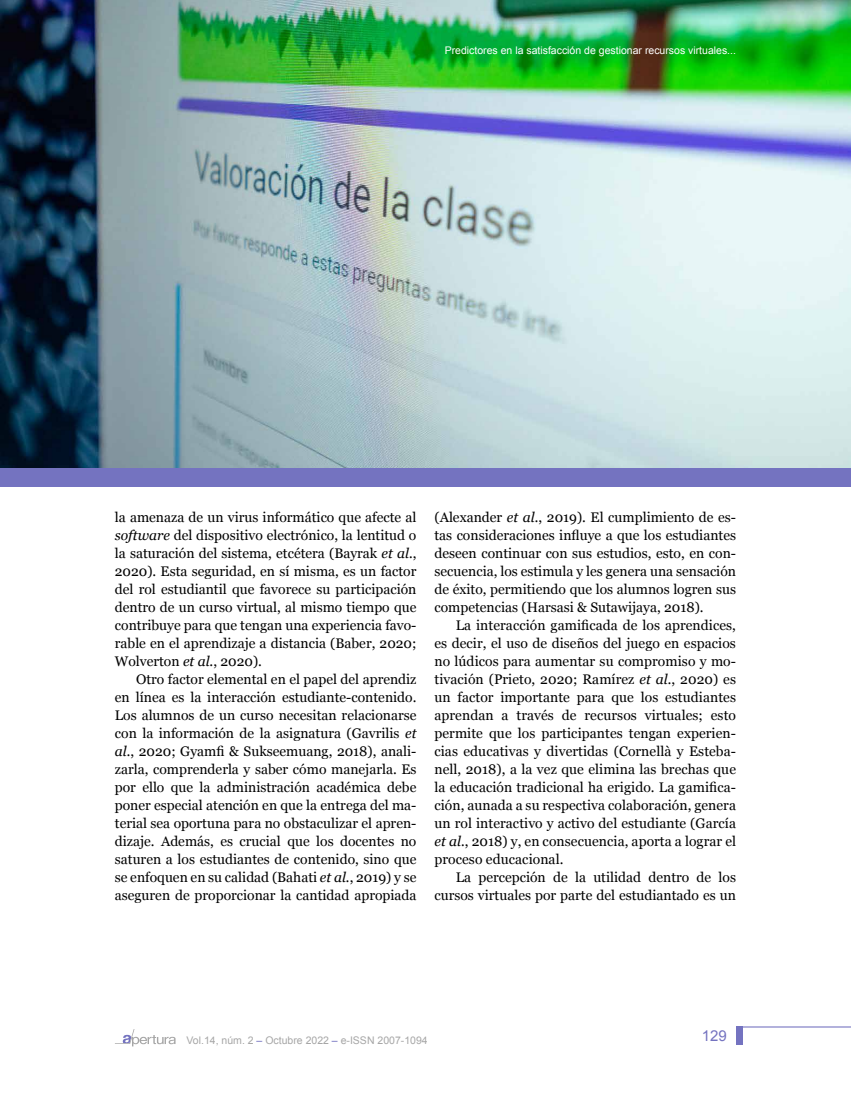
<style>
.page{position:relative;width:851px;height:1106px;background:#fff}
.page>*{position:absolute;margin:0;border:0;box-sizing:border-box;transform-origin:0 0}
.t1{font:15px "Arial";color:#7473c0}
.t2{font:13.8px/18px "Georgia";color:#000;text-align:justify}
.t3{font:10.5px "Arial";color:#fff}
.t4{font:10.5px "Arial";color:#a6a6a6}
.s1{font-style:italic}
.s2{color:#7473c0}
</style>
<div class="page">
<svg style="left:115px;top:1029px;width:60px;height:17px"></svg>
<hr style="left:738px;top:1026px;width:112px;height:1px;background:#7473c0">
<div style="left:736px;top:1026px;width:6px;height:18px;background:#7473c0"></div>
<img style="left:0;top:0;width:850px;height:468px">
<div style="left:0;top:468px;width:850px;height:18px;background:#7473c0"></div>
<p class="t3" style="left:444px;top:43px;width:293px">Predictores en la satisfacción de gestionar recursos virtuales...</p>
<p class="t2" style="left:115px;top:508px;width:303px">la amenaza de un virus informático que afecte al <span class="s1">software</span> del dispositivo electrónico, la lentitud o la saturación del sistema, etcétera (Bayrak <span class="s1">et al.</span>, 2020). Esta seguridad, en sí misma, es un factor del rol estudiantil que favorece su participación dentro de un curso virtual, al mismo tiempo que contribuye para que tengan una experiencia favo&shy;rable en el aprendizaje a distancia (Baber, 2020; Wolverton <span class="s1">et al</span>., 2020).</p>
<p class="t2" style="left:115px;top:670px;width:303px;text-indent:21px">Otro factor elemental en el papel del aprendiz en línea es la interacción estudiante-contenido.<br>Los alumnos de un curso necesitan relacionarse con la información de la asignatura (Gavrilis <span class="s1">et al.</span>, 2020; Gyamfi &amp; Sukseemuang, 2018), anali&shy;zarla, comprenderla y saber cómo manejarla. Es por ello que la administración académica debe poner especial atención en que la entrega del ma&shy;terial sea oportuna para no obstaculizar el apren&shy;dizaje. Además, es crucial que los docentes no saturen a los estudiantes de contenido, sino que se enfoquen en su calidad (Bahati <span class="s1">et al.</span>, 2019) y se aseguren de proporcionar la cantidad apropiada</p>
<p class="t2" style="left:434px;top:508px;width:303px">(Alexander <span class="s1">et al.</span>, 2019). El cumplimiento de es&shy;tas consideraciones influye a que los estudiantes deseen continuar con sus estudios, esto, en con&shy;secuencia, los estimula y les genera una sensación de éxito, permitiendo que los alumnos logren sus competencias (Harsasi &amp; Sutawijaya, 2018).</p>
<p class="t2" style="left:434px;top:616px;width:303px;text-indent:21px">La interacción gamificada de los aprendices, es decir, el uso de diseños del juego en espacios no lúdicos para aumentar su compromiso y mo&shy;tivación (Prieto, 2020; Ramírez <span class="s1">et al.</span>, 2020) es un factor importante para que los estudiantes aprendan a través de recursos virtuales; esto permite que los participantes tengan experien&shy;cias educativas y divertidas (Cornellà y Esteba&shy;nell, 2018), a la vez que elimina las brechas que la educación tradicional ha erigido. La gamifica&shy;ción, aunada a su respectiva colaboración, genera un rol interactivo y activo del estudiante (García <span class="s1">et al.</span>, 2018) y, en consecuencia, aporta a lograr el proceso educacional.</p>
<p class="t2" style="left:434px;top:868px;width:303px;text-align:right">La percepción de la utilidad dentro de los cursos virtuales por parte del estudiantado es un</p>
<p class="t4" style="left:186px;top:1033px;width:243px">Vol.14, núm. 2 <span class="s2">–</span> Octubre 2022 <span class="s2">–</span> e-ISSN 2007-1094</p>
<p class="t1" style="left:701px;top:1026px;width:27px">129</p>
</div>
